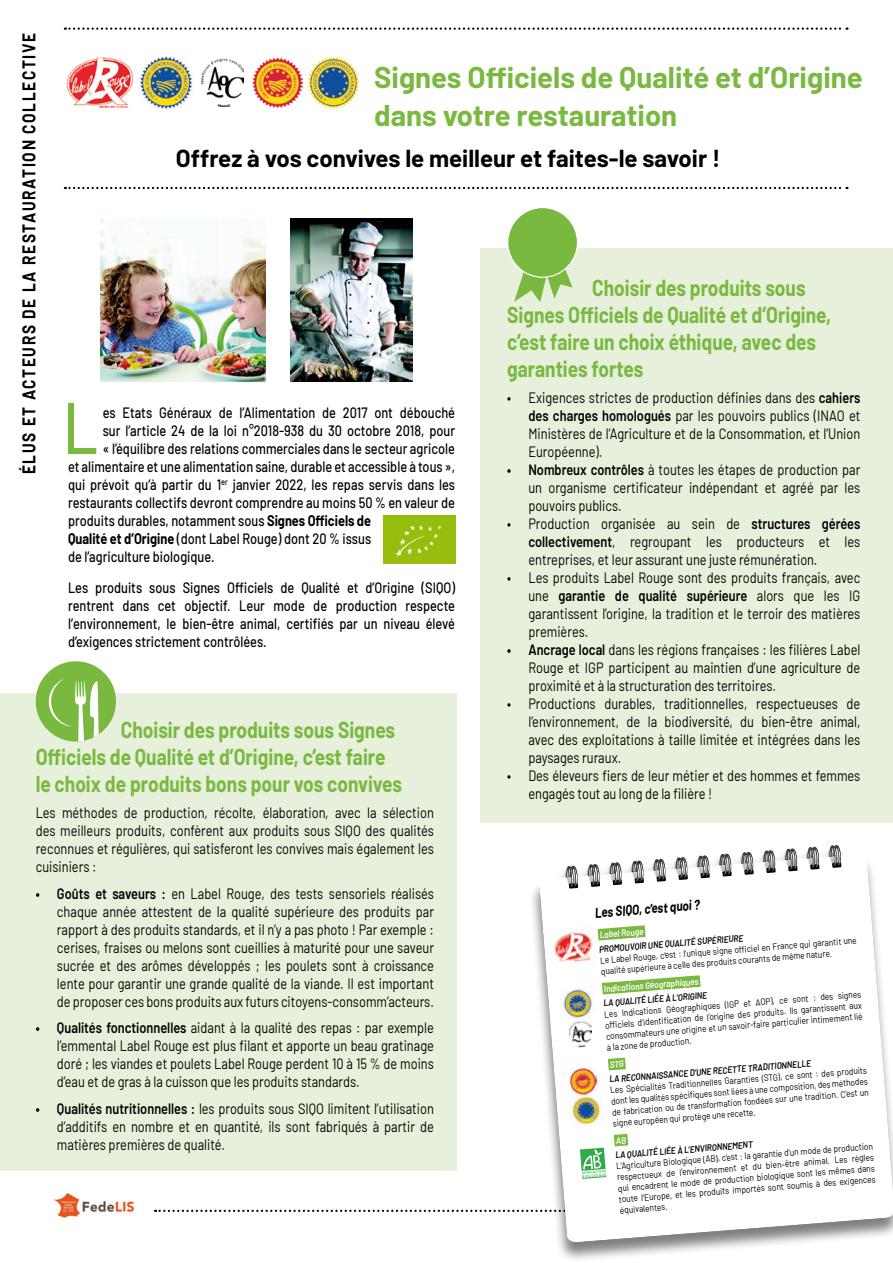
<style>
.page{position:relative;width:893px;height:1263px;background:#fff}
.page>*{position:absolute;margin:0;border:0;box-sizing:border-box;transform-origin:0 0}
.t1{font:500 73.05px "Barlow";color:#79b940;scale:.85 1}
.t2{font:700 29.25px/37.3px "Barlow";color:#79b940}
.t3{font:700 24px "Barlow";color:#000}
.t4{font:700 22.5px/27px "Barlow";color:#79b940;scale:.85 1}
.t5{font:700 18px "Barlow";letter-spacing:.11em;color:#000;scale:.85 1}
.t6{font:15px/18px "Barlow";color:#000;text-align:justify;scale:.85 1}
.t7{font:500 15px/18px "Barlow";color:#000;text-align:justify;scale:.85 1}
.t8{font:italic 700 13.8px "Barlow";color:#000;scale:.85 1}
.t9{font:9.15px/10.9px "Barlow";color:#000;text-align:justify;scale:.9 1}
.t10{font:italic 600 9.15px "Barlow";color:#000;scale:.9 1}
.t11{font:italic 600 9.15px "Barlow";color:#fff;scale:.9 1}
.s1{font-weight:600}
.s2{font-weight:700}
</style>
<div class="page">
<div style="left:0;top:694px;width:456px;height:477px;background:#e6f0da"></div>
<div style="left:480px;top:249px;width:413px;height:574px;background:#e6f0da"></div>
<svg style="left:65px;top:28px;width:782px;height:2px"></svg>
<svg style="left:65px;top:187px;width:782px;height:2px"></svg>
<svg style="left:155px;top:1210px;width:374px;height:2px"></svg>
<img style="left:66px;top:57px;width:68px;height:51px">
<img style="left:307px;top:57px;width:53px;height:52px">
<img style="left:140px;top:56px;width:53px;height:53px">
<img style="left:201px;top:59px;width:42px;height:47px">
<img style="left:253px;top:58px;width:50px;height:50px">
<div style="left:35px;top:661px;width:81px;height:81px;background:#79b940;border-radius:50%"></div>
<svg style="left:49px;top:678px;width:50px;height:63px"></svg>
<svg style="left:514px;top:260px;width:59px;height:42px"></svg>
<div style="left:508px;top:208px;width:69px;height:69px;background:#79b940;border-radius:50%"></div>
<div style="left:507px;top:207px;width:71px;height:71px;border:1px solid #fff;border-radius:50%"></div>
<div style="left:529px;top:846px;width:364px;height:416px;background:#000;opacity:.5"></div>
<svg style="left:539px;top:854px;width:354px;height:389px"></svg>
<svg style="left:564px;top:866px;width:14px;height:23px"></svg>
<svg style="left:586px;top:864px;width:14px;height:23px"></svg>
<svg style="left:608px;top:862px;width:14px;height:23px"></svg>
<svg style="left:630px;top:860px;width:14px;height:23px"></svg>
<svg style="left:652px;top:859px;width:14px;height:23px"></svg>
<svg style="left:674px;top:857px;width:14px;height:23px"></svg>
<svg style="left:696px;top:855px;width:14px;height:23px"></svg>
<svg style="left:717px;top:854px;width:15px;height:22px"></svg>
<svg style="left:739px;top:852px;width:15px;height:23px"></svg>
<svg style="left:761px;top:850px;width:15px;height:23px"></svg>
<svg style="left:783px;top:848px;width:15px;height:23px"></svg>
<svg style="left:805px;top:847px;width:15px;height:23px"></svg>
<svg style="left:827px;top:845px;width:15px;height:23px"></svg>
<svg style="left:586px;top:919px;width:71px;height:28px"></svg>
<svg style="left:590px;top:969px;width:122px;height:32px"></svg>
<img style="left:552px;top:925px;width:44px;height:44px">
<img style="left:568px;top:1094px;width:38px;height:36px">
<img style="left:559px;top:986px;width:38px;height:34px">
<img style="left:568px;top:1020px;width:25px;height:28px">
<img style="left:569px;top:1067px;width:29px;height:29px">
<img style="left:100px;top:219px;width:165px;height:163px">
<img style="left:290px;top:219px;width:123px;height:162px">
<img style="left:53px;top:1193px;width:82px;height:26px">
<img style="left:384px;top:516px;width:71px;height:47px">
<svg style="left:596px;top:1051px;width:42px;height:26px"></svg>
<svg style="left:579px;top:1127px;width:61px;height:52px"></svg>
<p class="t5" style="left:16px;top:474px;width:521px;rotate:-90deg">ÉLUS ET ACTEURS DE LA RESTAURATION COLLECTIVE</p>
<p class="t2" style="left:374px;top:57px;width:490px">Signes Officiels de Qualité et d’Origine dans votre restauration</p>
<p class="t3" style="left:176px;top:140px;width:546px">Offrez à vos convives le meilleur et faites-le savoir !</p>
<p class="t4" style="left:507px;top:272px;width:383px;text-indent:85px">Choisir des produits sous<br>Signes Officiels de Qualité et d’Origine, c’est faire un choix éthique, avec des garanties fortes</p>
<p class="t6" style="left:528px;top:388px;width:392px;text-indent:-21px">• Exigences strictes de production définies dans des <span class="s1">cahiers des charges homologués</span> par les pouvoirs publics (INAO et Ministères de l’Agriculture et de la Consommation, et l’Union Européenne).</p>
<p class="t6" style="left:528px;top:460px;width:392px;text-indent:-21px"><span class="s1">• Nombreux contrôles</span> à toutes les étapes de production par un organisme certificateur indépendant et agréé par les pouvoirs publics.</p>
<p class="t6" style="left:528px;top:514px;width:392px;text-indent:-21px">• Production organisée au sein de <span class="s1">structures gérées collectivement</span>, regroupant les producteurs et les entreprises, et leur assurant une juste rémunération.</p>
<p class="t6" style="left:528px;top:568px;width:392px;text-indent:-21px">• Les produits Label Rouge sont des produits français, avec une <span class="s1">garantie de qualité supérieure</span> alors que les IG garantissent l’origine, la tradition et le terroir des matières premières.</p>
<p class="t6" style="left:528px;top:640px;width:392px;text-indent:-21px"><span class="s1">• Ancrage local</span> dans les régions françaises : les filières Label Rouge et IGP participent au maintien d’une agriculture de proximité et à la structuration des territoires.</p>
<p class="t6" style="left:528px;top:694px;width:392px;text-indent:-21px">• Productions durables, traditionnelles, respectueuses de l’environnement, de la biodiversité, du bien-être animal, avec des exploitations à taille limitée et intégrées dans les paysages ruraux.</p>
<p class="t6" style="left:528px;top:766px;width:392px;text-indent:-21px">• Des éleveurs fiers de leur métier et des hommes et femmes engagés tout au long de la filière !</p>
<p class="t1" style="left:63px;top:374px;width:43px">L</p>
<p class="t7" style="left:103px;top:402px;width:416px">es Etats Généraux de l’Alimentation de 2017 ont débouché</p>
<p class="t7" style="left:103px;top:420px;width:416px">sur l’article 24 de la loi n°2018-938 du 30 octobre 2018, pour</p>
<p class="t7" style="left:103px;top:438px;width:416px">« l’équilibre des relations commerciales dans le secteur agricole</p>
<p class="t7" style="left:68px;top:456px;width:457px">et alimentaire et une alimentation saine, durable et accessible à tous »,</p>
<p class="t7" style="left:68px;top:474px;width:457px">qui prévoit qu’à partir du 1<sup>er</sup> janvier 2022, les repas servis dans les</p>
<p class="t7" style="left:68px;top:492px;width:457px">restaurants collectifs devront comprendre au moins 50 % en valeur de</p>
<p class="t7" style="left:68px;top:510px;width:358px">produits durables, notamment sous <span class="s2">Signes Officiels de</span></p>
<p class="t7" style="left:68px;top:528px;width:358px"><span class="s2">Qualité et d’Origine</span> (dont Label Rouge) dont 20 % issus</p>
<p class="t7" style="left:68px;top:546px;width:174px">de l’agriculture biologique.</p>
<p class="t7" style="left:68px;top:577px;width:457px">Les produits sous Signes Officiels de Qualité et d’Origine (SIQO) rentrent dans cet objectif. Leur mode de production respecte l’environnement, le bien-être animal, certifiés par un niveau élevé d’exigences strictement contrôlées.</p>
<p class="t4" style="left:36px;top:714px;width:433px;text-indent:85px">Choisir des produits sous Signes<br>Officiels de Qualité et d’Origine, c’est faire le choix de produits bons pour vos convives</p>
<p class="t6" style="left:36px;top:802px;width:470px">Les méthodes de production, récolte, élaboration, avec la sélection des meilleurs produits, confèrent aux produits sous SIQO des qualités reconnues et régulières, qui satisferont les convives mais également les cuisiniers :</p>
<p class="t6" style="left:57px;top:883px;width:445px;text-indent:-21px"><span class="s1">• Goûts et saveurs :</span> en Label Rouge, des tests sensoriels réalisés chaque année attestent de la qualité supérieure des produits par rapport à des produits standards, et il n’y a pas photo ! Par exemple : cerises, fraises ou melons sont cueillies à maturité pour une saveur sucrée et des arômes développés ; les poulets sont à croissance lente pour garantir une grande qualité de la viande. Il est important de proposer ces bons produits aux futurs citoyens-consomm’acteurs.</p>
<p class="t6" style="left:57px;top:1017px;width:445px;text-indent:-21px"><span class="s1">• Qualités fonctionnelles</span> aidant à la qualité des repas : par exemple l’emmental Label Rouge est plus filant et apporte un beau gratinage doré ; les viandes et poulets Label Rouge perdent 10 à 15 % de moins d’eau et de gras à la cuisson que les produits standards.</p>
<p class="t6" style="left:57px;top:1098px;width:445px;text-indent:-21px"><span class="s1">• Qualités nutritionnelles :</span> les produits sous SIQO limitent l’utilisation d’additifs en nombre et en quantité, ils sont fabriqués à partir de matières premières de qualité.</p>
<p class="t8" style="left:594px;top:903px;width:125px;rotate:-5deg">Les SIQO, c’est quoi ?</p>
<p class="t11" style="left:599px;top:928px;width:50px;rotate:-5deg">Label Rouge</p>
<p class="t10" style="left:599px;top:943px;width:162px;rotate:-5deg">PROMOUVOIR UNE QUALITÉ SUPÉRIEURE</p>
<p class="t9" style="left:600px;top:955px;width:288px;rotate:-5deg">Le Label Rouge, c’est : l’unique signe offi ciel en France qui garantit une qualité supérieure à celle des produits courants de même nature.</p>
<p class="t11" style="left:603px;top:982px;width:107px;rotate:-5deg">Indications Géographiques</p>
<p class="t10" style="left:603px;top:997px;width:117px;rotate:-5deg">LA QUALITÉ LIÉE À L’ORIGINE</p>
<p class="t9" style="left:604px;top:1009px;width:288px;rotate:-5deg">Les Indications Géographiques (IGP et AOP), ce sont : des signes offi ciels d’identifi cation de l’origine des produits. Ils garantissent aux consommateurs une origine et un savoir-faire particulier intimement lié</p>
<p class="t9" style="left:606px;top:1041px;width:96px;rotate:-5deg">à la zone de production.</p>
<p class="t10" style="left:609px;top:1073px;width:226px;rotate:-5deg">LA RECONNAISSANCE D’UNE RECETTE TRADITIONNELLE</p>
<p class="t9" style="left:610px;top:1085px;width:288px;rotate:-5deg">Les Spécialités Traditionnelles Garanties (STG), ce sont : des produits dont les qualités spécifi ques sont liées à une composition, des méthodes de fabrication ou de transformation fondées sur une tradition. C’est un signe européen qui protège une recette.</p>
<p class="t10" style="left:615px;top:1149px;width:154px;rotate:-5deg">LA QUALITÉ LIÉE À L’ENVIRONNEMENT</p>
<p class="t9" style="left:615px;top:1161px;width:288px;rotate:-5deg">L’Agriculture Biologique (AB), c’est : la garantie d’un mode de production respectueux de l’environnement et du bien-être animal. Les règles qui encadrent le mode de production biologique sont les mêmes dans toute l’Europe, et les produits importés sont soumis à des exigences équivalentes.</p>
</div>
